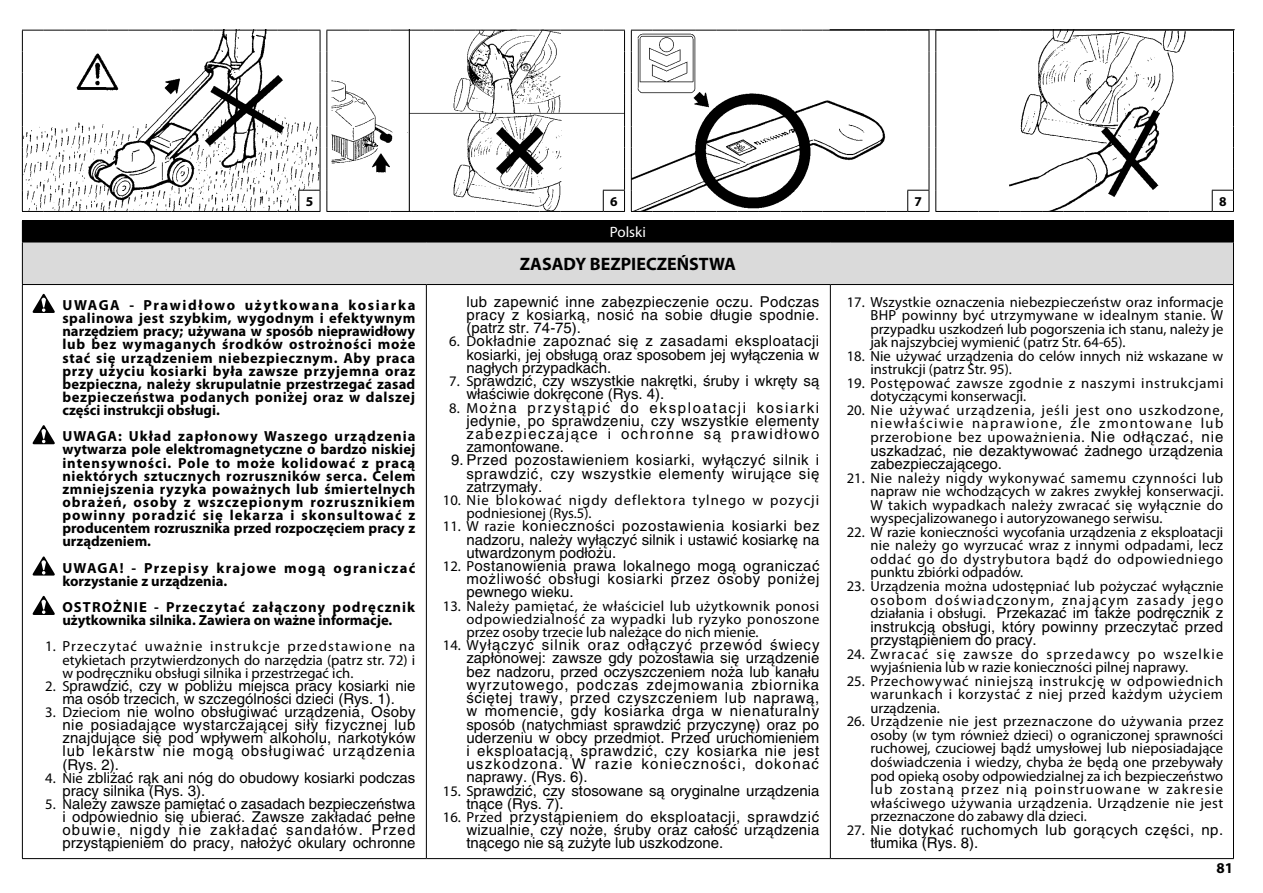
<style>
.page{position:relative;width:1263px;height:893px;background:#fff}
.page>*{position:absolute;margin:0;border:0;box-sizing:border-box;transform-origin:0 0}
.t1{font:700 18px "Myriad Pro";color:#000}
.t2{font:15px "Myriad Pro";color:#fff}
.t3{font:700 15px "Myriad Pro";color:#000}
.t4{font:14.7px/13.2px "H Central";color:#000;text-align:justify}
.t5{font:14.7px/13.5px "Myriad Pro";letter-spacing:.01em;color:#000;text-align:justify}
.t6{font:700 14.7px/13.2px "Myriad Pro";color:#000;text-align:justify}
.t7{font:14.7px/13.5px "Myriad Pro";letter-spacing:.045em;color:#000}
.t8{font:14.7px/13.2px "Myriad Pro";letter-spacing:.065em;color:#000}
.t9{font:700 14.7px/13.2px "Myriad Pro";letter-spacing:.075em;color:#000}
.t10{font:14.7px/13.5px "H Central";letter-spacing:.035em;color:#000}
.t11{font:700 13.5px "Myriad Pro";color:#000}
.s1{font-family:"Myriad Pro"}
.s2{font-family:"H Central"}
</style>
<div class="page">
<hr style="left:830px;top:29px;width:405px;height:1px;background:#000">
<svg style="left:22px;top:30px;width:1212px;height:182px"></svg>
<div style="left:22px;top:221px;width:1211px;height:21px;background:#000"></div>
<div style="left:22px;top:242px;width:1211px;height:43px;background:#dadada"></div>
<hr style="left:22px;top:220px;width:404px;height:1px;background:#000">
<hr style="left:426px;top:220px;width:404px;height:1px;background:#000">
<hr style="left:830px;top:220px;width:404px;height:1px;background:#000">
<svg style="left:1233px;top:221px;width:1px;height:21px"></svg>
<hr style="left:22px;top:242px;width:404px;height:1px;background:#000">
<hr style="left:22px;top:242px;width:1px;height:42px;background:#000">
<hr style="left:426px;top:242px;width:404px;height:1px;background:#000">
<hr style="left:830px;top:242px;width:404px;height:1px;background:#000">
<hr style="left:1233px;top:242px;width:1px;height:42px;background:#000">
<hr style="left:22px;top:284px;width:404px;height:1px;background:#000">
<hr style="left:22px;top:285px;width:1px;height:573px;background:#000">
<hr style="left:426px;top:284px;width:404px;height:1px;background:#000">
<hr style="left:426px;top:285px;width:1px;height:573px;background:#000">
<hr style="left:830px;top:284px;width:404px;height:1px;background:#000">
<hr style="left:830px;top:285px;width:1px;height:573px;background:#000">
<hr style="left:1233px;top:285px;width:1px;height:573px;background:#000">
<hr style="left:22px;top:858px;width:404px;height:1px;background:#000">
<hr style="left:426px;top:858px;width:404px;height:1px;background:#000">
<hr style="left:830px;top:858px;width:404px;height:1px;background:#000">
<svg style="left:33px;top:294px;width:22px;height:19px"></svg>
<svg style="left:33px;top:425px;width:22px;height:19px"></svg>
<svg style="left:33px;top:556px;width:22px;height:20px"></svg>
<svg style="left:33px;top:596px;width:22px;height:19px"></svg>
<p class="t11" style="left:306px;top:193px;width:9px">5</p>
<p class="t11" style="left:610px;top:193px;width:9px">6</p>
<p class="t11" style="left:915px;top:193px;width:9px">7</p>
<p class="t11" style="left:1219px;top:193px;width:9px">8</p>
<p class="t2" style="left:610px;top:224px;width:38px">Polski</p>
<p class="t1" style="left:520px;top:252px;width:218px">ZASADY BEZPIECZEŃSTWA</p>
<p class="t6" style="left:62px;top:298px;width:355px">UWAGA - Prawidłowo użytkowana kosiarka spalinowa jest szybkim, wygodnym i efektywnym narzędziem pracy; używana w sposób nieprawidłowy lub bez wymaganych środków ostrożności może stać się urządzeniem niebezpiecznym. Aby praca przy użyciu kosiarki była zawsze przyjemna oraz bezpieczna, należy skrupulatnie przestrzegać zasad bezpieczeństwa podanych poniżej oraz w dalszej części instrukcji obsługi.</p>
<p class="t6" style="left:62px;top:429px;width:355px">UWAGA: Układ zapłonowy Waszego urządzenia wytwarza pole elektromagnetyczne o bardzo niskiej intensywności. Pole to może kolidować z pracą niektórych sztucznych rozruszników serca. Celem zmniejszenia ryzyka poważnych lub śmiertelnych obrażeń, osoby z wszczepionym rozrusznikiem powinny poradzić się lekarza i skonsultować z producentem rozrusznika przed rozpoczęciem pracy z urządzeniem.</p>
<p class="t9" style="left:62px;top:561px;width:354px">UWAGA! - Przepisy krajowe mogą ograniczać korzystanie z urządzenia.</p>
<p class="t6" style="left:62px;top:600px;width:354px">OSTROŻNIE - Przeczytać załączony podręcznik użytkownika silnika. Zawiera on ważne informacje.</p>
<p class="t5" style="left:62px;top:640px;width:354px;text-indent:-17px">1. Przeczytać uważnie instrukcje przedstawione na etykietach przytwierdzonych do narzędzia (patrz str. 72) i w podręczniku obsługi silnika i przestrzegać ich.</p>
<p class="t4" style="left:45px;top:679px;width:372px;text-align:center"><span class="s1">2. S</span>prawdziç, czy w pobli˝u miejsca pracy kosiarki nie ma osób trzecich, w szczególnoÊci dzieci (Rys. 1).</p>
<p class="t4" style="left:62px;top:705px;width:355px;text-indent:-17px"><span class="s1">3. Dzieciom</span> nie wolno obs∏ugiwaç urzàdzenia, Osoby nie posiadajàce wystarczajàcej si∏y fizycznej lub znajdujàce si´ pod wp∏ywem alkoholu, narkotyków lub lekarstw nie mogà obs∏ugiwaç urzàdzenia (Rys. 2).</p>
<p class="t4" style="left:62px;top:771px;width:354px;text-indent:-17px"><span class="s1">4. Nie</span> zbli˝aç ràk ani nóg do obudowy kosiarki podczas pracy silnika (Rys. 3).</p>
<p class="t4" style="left:62px;top:797px;width:355px;text-indent:-17px"><span class="s1">5. N</span>ale˝y zawsze pami´taç o zasadach bezpieczeƒstwa i odpowiednio si´ ubieraç. Zawsze zak∏adaç pe∏ne obuwie, nigdy nie zak∏adaç sanda∏ów. Przed przystàpieniem do pracy, na∏o˝yç okulary ochronne</p>
<p class="t4" style="left:466px;top:295px;width:355px">lub zapewniç inne zabezpieczenie oczu. Podczas pracy z kosiarkà, nosiç na sobie d∏ugie spodnie. (patrz str. 74-75).</p>
<p class="t4" style="left:466px;top:335px;width:354px;text-indent:-17px"><span class="s1">6. D</span>ok∏adnie zapoznaç si´ z zasadami eksploatacji kosiarki, jej obs∏ugà oraz sposobem jej wy∏àczenia w nag∏ych przypadkach.</p>
<p class="t4" style="left:466px;top:374px;width:354px;text-indent:-17px"><span class="s1">7. S</span>prawdziç, czy wszystkie nakr´tki, Êruby i wkr´ty sà w∏aÊciwie dokr´cone (Rys. 4).</p>
<p class="t4" style="left:466px;top:401px;width:355px;text-indent:-17px"><span class="s1">8. M</span>o˝na przystàpiç do eksploatacji kosiarki jedynie, po sprawdzeniu, czy wszystkie elementy zabezpieczajàce i ochronne sà prawid∏owo zamontowane.</p>
<p class="t4" style="left:466px;top:454px;width:355px;text-indent:-15px">9. Przed pozostawieniem kosiarki, wy∏àczyç silnik i sprawdziç, czy wszystkie elementy wirujàce si´ zatrzyma∏y.</p>
<p class="t8" style="left:466px;top:494px;width:354px;text-indent:-24px">10. Nie blokować nigdy deflektora tylnego w pozycji podniesionej (Rys.5).</p>
<p class="t4" style="left:466px;top:520px;width:355px;text-indent:-24px"><span class="s1">11. W razie</span> koniecznoÊci pozostawienia kosiarki bez nadzoru, nale˝y wy∏àczyç silnik i ustawiç kosiark´ na utwardzonym pod∏o˝u.</p>
<p class="t4" style="left:466px;top:559px;width:355px;text-indent:-24px"><span class="s1">12. P</span>ostanowienia prawa lokalnego mogà ograniczaç mo˝liwoÊç obs∏ugi kosiarki przez osoby poni˝ej pewnego wieku.</p>
<p class="t5" style="left:466px;top:599px;width:355px;text-indent:-24px">13. Należy pamiętać, że właściciel lub użytkownik ponosi odpowiedzialność za wypadki lub ryzyko ponoszone przez osoby trzecie lub należące do nich mienie.</p>
<p class="t4" style="left:466px;top:639px;width:355px;text-indent:-24px"><span class="s1">14. W</span>y∏àczyç silnik oraz od∏àczyç przewód Êwiecy zap∏onowej: zawsze gdy pozostawia si´ urzàdzenie bez nadzoru, przed oczyszczeniem no˝a lub kana∏u wyrzutowego, podczas zdejmowania zbiornika Êci´tej trawy, przed czyszczeniem lub naprawà, w momencie, gdy kosiarka drga w nienaturalny sposób (natychmiast sprawdziç przyczyn´) oraz po uderzeniu w obcy przedmiot. Przed uruchomieniem i eksploatacjà, sprawdziç, czy kosiarka nie jest uszkodzona. W razie koniecznoÊci, dokonaç naprawy. (Rys. 6).</p>
<p class="t4" style="left:466px;top:784px;width:354px;text-indent:-24px"><span class="s1">15. S</span>prawdziç, czy stosowane sà oryginalne urzàdzenia tnàce (Rys. 7).</p>
<p class="t4" style="left:466px;top:810px;width:354px;text-indent:-24px"><span class="s1">16. Przed</span> przystàpieniem do eksploatacji, sprawdziç wizualnie, czy no˝e, Êruby oraz ca∏oÊç urzàdzenia tnàcego nie sà zu˝yte lub uszkodzone.</p>
<p class="t5" style="left:870px;top:295px;width:355px;text-indent:-24px">17. Wszystkie oznaczenia niebezpieczeństw oraz informacje BHP powinny być utrzymywane w idealnym stanie. W przypadku uszkodzeń lub pogorszenia ich stanu, należy je jak najszybciej wymienić (patrz Str. 64-65).</p>
<p class="t5" style="left:870px;top:349px;width:354px;text-indent:-24px">18. Nie używać urządzenia do celów innych niż wskazane w instrukcji (patrz Str. 95).</p>
<p class="t7" style="left:870px;top:376px;width:355px;text-indent:-24px">19. Postępować zawsze zgodnie z naszymi instrukcjami dotyczącymi konserwacji.</p>
<p class="t5" style="left:870px;top:403px;width:355px;text-indent:-24px">20. Nie używać urządzenia, jeśli jest ono uszkodzone, niewłaściwie naprawione, źle zmontowane lub przerobione bez upoważnienia. <span class="s2">Nie od∏àczaç, nie</span></p>
<p class="t4" style="left:870px;top:444px;width:354px">uszkadzaç, nie dezaktywowaç ˝adnego urzàdzenia zabezpieczajàcego.</p>
<p class="t5" style="left:870px;top:471px;width:354px;text-indent:-24px">21. Nie należy nigdy wykonywać samemu czynności lub napraw nie wchodzących w zakres zwykłej konserwacji.<br>W takich wypadkach należy zwracać się wyłącznie do wyspecjalizowanego i autoryzowanego serwisu.</p>
<p class="t5" style="left:870px;top:525px;width:354px;text-indent:-24px">22. W razie konieczności wycofania urządzenia z eksploatacji nie należy go wyrzucać wraz z innymi odpadami, lecz oddać go do dystrybutora bądź do odpowiedniego punktu zbiórki odpadów.</p>
<p class="t5" style="left:847px;top:580px;width:378px;text-align:right">23. Urządzenia można udostępniać lub pożyczać wyłącznie osobom doświadczonym, znającym zasady jego</p>
<p class="t4" style="left:870px;top:606px;width:354px"><span class="s1">działania i obsługi.</span> Przekazaç im tak˝e podr´cznik z instrukcjà obs∏ugi, który powinny przeczytaç przed przystàpieniem do pracy.</p>
<p class="t5" style="left:870px;top:647px;width:355px;text-indent:-24px">24. Zwracać się zawsze do sprzedawcy po wszelkie wyjaśnienia lub w razie konieczności pilnej naprawy.</p>
<p class="t5" style="left:870px;top:674px;width:354px;text-indent:-24px">25. Przechowywać niniejszą instrukcję w odpowiednich warunkach i korzystać z niej przed każdym użyciem urządzenia.</p>
<p class="t5" style="left:870px;top:715px;width:354px;text-indent:-24px">26. Urządzenie nie jest przeznaczone do używania przez osoby (w tym również dzieci) o ograniczonej sprawności ruchowej, czuciowej bądź umysłowej lub nieposiadające doświadczenia i wiedzy, chyba że będą one przebywały pod opieką osoby odpowiedzialnej za ich bezpieczeństwo lub zostaną przez nią poinstruowane w zakresie właściwego używania urządzenia. Urządzenie nie jest przeznaczone do zabawy dla dzieci.</p>
<p class="t10" style="left:870px;top:823px;width:354px;text-indent:-24px"><span class="s1">27. Nie</span> dotykaç ruchomych lub goràcych cz´Êci, np. t∏umika (Rys. 8).</p>
<p class="t3" style="left:1216px;top:858px;width:18px">81</p>
</div>
